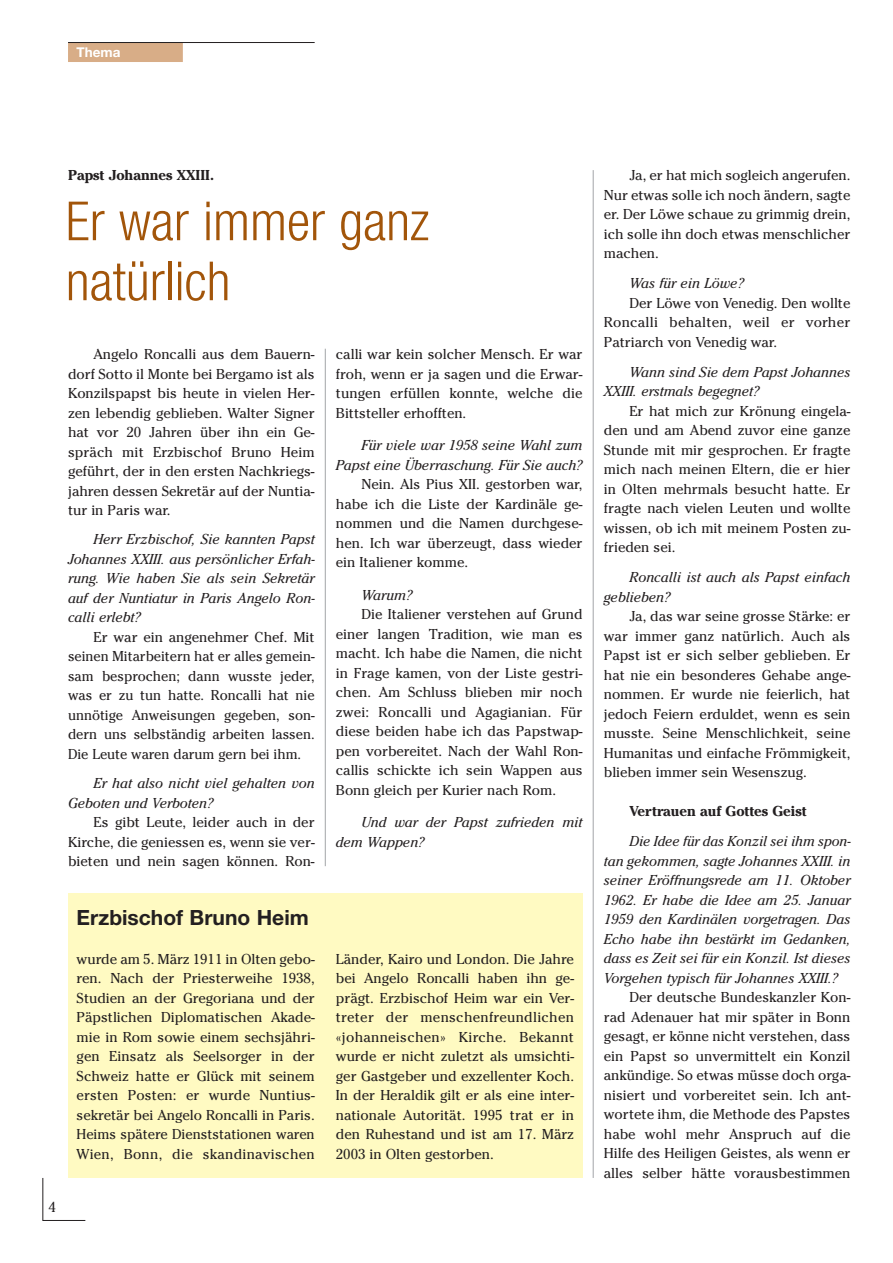
<style>
.page{position:relative;width:893px;height:1263px;background:#fff}
.page>*{position:absolute;margin:0;border:0;box-sizing:border-box;transform-origin:0 0}
.t1{font:300 condensed 54px/60px "Helvetica Neue";color:#a2550a}
.t2{font:700 21px "Helvetica Neue";color:#231f20}
.t3{font:14.25px/19.5px "Cheltenham";color:#231f20;text-align:justify}
.t4{font:italic 14.25px/19.5px "Cheltenham";color:#231f20}
.t5{font:700 14.25px "Cheltenham";color:#231f20}
.t6{font:700 13.5px "Helvetica Neue";color:#fff}
</style>
<div class="page">
<svg style="left:42px;top:1178px;width:44px;height:43px"></svg>
<div style="left:68px;top:43px;width:115px;height:19px;background:#d8ad87"></div>
<hr style="left:68px;top:42px;width:247px;height:1px;background:#231f20">
<hr style="left:325px;top:349px;width:1px;height:517px;background:#a7a9ac">
<hr style="left:593px;top:170px;width:1px;height:1008px;background:#a7a9ac">
<div style="left:68px;top:893px;width:515px;height:285px;background:#fffac2"></div>
<p class="t6" style="left:77px;top:47px;width:45px">Thema</p>
<p class="t5" style="left:68px;top:170px;width:148px">Papst Johannes XXIII.</p>
<h1 class="t1" style="left:66px;top:196px;width:365px">Er war immer ganz natürlich</h1>
<p class="t3" style="left:68px;top:346px;width:248px;text-indent:26px">Angelo Roncalli aus dem Bauern&shy;dorf Sotto il Monte bei Bergamo ist als Konzilspapst bis heute in vielen Her&shy;zen lebendig geblieben. Walter Signer hat vor 20 Jahren über ihn ein Ge&shy;spräch mit Erzbischof Bruno Heim geführt, der in den ersten Nachkriegs&shy;jahren dessen Sekretär auf der Nuntia&shy;tur in Paris war.</p>
<p class="t4" style="left:68px;top:531px;width:248px;text-align:justify;text-indent:26px">Herr Erzbischof, Sie kannten Papst Johannes XXIII. aus persönlicher Erfah&shy;rung. Wie haben Sie als sein Sekretär auf der Nuntiatur in Paris Angelo Ron&shy;calli erlebt?</p>
<p class="t3" style="left:68px;top:629px;width:248px;text-indent:26px">Er war ein angenehmer Chef. Mit seinen Mitarbeitern hat er alles gemein&shy;sam besprochen; dann wusste jeder, was er zu tun hatte. Roncalli hat nie unnötige Anweisungen gegeben, son&shy;dern uns selbständig arbeiten lassen.<br>Die Leute waren darum gern bei ihm.</p>
<p class="t4" style="left:68px;top:775px;width:248px;text-indent:26px">Er hat also nicht viel gehalten von<br>Geboten und Verboten?</p>
<p class="t3" style="left:68px;top:814px;width:248px;text-indent:26px">Es gibt Leute, leider auch in der Kirche, die geniessen es, wenn sie ver&shy;bieten und nein sagen können. Ron-</p>
<p class="t3" style="left:336px;top:346px;width:248px">calli war kein solcher Mensch. Er war froh, wenn er ja sagen und die Erwar&shy;tungen erfüllen konnte, welche die Bittsteller erhofften.</p>
<p class="t4" style="left:336px;top:437px;width:248px;text-align:right">Für viele war 1958 seine Wahl zum<br>Papst eine Überraschung. Für Sie auch?</p>
<p class="t3" style="left:336px;top:476px;width:248px;text-indent:26px">Nein. Als Pius XII. gestorben war, habe ich die Liste der Kardinäle ge&shy;nommen und die Namen durchgese&shy;hen. Ich war überzeugt, dass wieder ein Italiener komme.</p>
<p class="t4" style="left:361px;top:586px;width:53px">Warum?</p>
<p class="t3" style="left:336px;top:606px;width:248px;text-indent:26px">Die Italiener verstehen auf Grund einer langen Tradition, wie man es macht. Ich habe die Namen, die nicht in Frage kamen, von der Liste gestri&shy;chen. Am Schluss blieben mir noch zwei: Roncalli und Agagianian. Für diese beiden habe ich das Papstwap&shy;pen vorbereitet. Nach der Wahl Ron&shy;callis schickte ich sein Wappen aus Bonn gleich per Kurier nach Rom.</p>
<p class="t4" style="left:336px;top:814px;width:248px;text-indent:26px">Und war der Papst zufrieden mit dem Wappen?</p>
<p class="t3" style="left:49px;top:1199px;width:9px">4</p>
<h2 class="t2" style="left:77px;top:910px;width:234px">Erzbischof Bruno Heim</h2>
<p class="t3" style="left:77px;top:950px;width:240px">wurde am 5. März 1911 in Olten gebo&shy;ren. Nach der Priesterweihe 1938, Studien an der Gregoriana und der Päpstlichen Diplomatischen Akade&shy;mie in Rom sowie einem sechsjähri&shy;gen Einsatz als Seelsorger in der Schweiz hatte er Glück mit seinem ersten Posten: er wurde Nuntius&shy;sekretär bei Angelo Roncalli in Paris.<br>Heims spätere Dienststationen waren Wien, Bonn, die skandinavischen</p>
<p class="t3" style="left:336px;top:950px;width:240px">Länder, Kairo und London. Die Jahre bei Angelo Roncalli haben ihn ge&shy;prägt. Erzbischof Heim war ein Ver&shy;treter der menschenfreundlichen «johanneischen» Kirche. Bekannt wurde er nicht zuletzt als umsichti&shy;ger Gastgeber und exzellenter Koch.<br>In der Heraldik gilt er als eine inter&shy;nationale Autorität. 1995 trat er in den Ruhestand und ist am 17. März 2003 in Olten gestorben.</p>
<p class="t3" style="left:604px;top:167px;width:248px;text-indent:26px">Ja, er hat mich sogleich angerufen.<br>Nur etwas solle ich noch ändern, sagte er. Der Löwe schaue zu grimmig drein, ich solle ihn doch etwas menschlicher machen.</p>
<p class="t4" style="left:629px;top:275px;width:116px">Was für ein Löwe?</p>
<p class="t3" style="left:604px;top:294px;width:248px;text-indent:26px">Der Löwe von Venedig. Den wollte Roncalli behalten, weil er vorher Patriarch von Venedig war.</p>
<p class="t4" style="left:604px;top:363px;width:248px;text-indent:26px">Wann sind Sie dem Papst Johannes<br>XXIII. erstmals begegnet?</p>
<p class="t3" style="left:604px;top:402px;width:248px;text-indent:26px">Er hat mich zur Krönung eingela&shy;den und am Abend zuvor eine ganze Stunde mit mir gesprochen. Er fragte mich nach meinen Eltern, die er hier in Olten mehrmals besucht hatte. Er fragte nach vielen Leuten und wollte wissen, ob ich mit meinem Posten zu&shy;frieden sei.</p>
<p class="t4" style="left:604px;top:569px;width:248px;text-indent:26px">Roncalli ist auch als Papst einfach geblieben?</p>
<p class="t3" style="left:604px;top:608px;width:248px;text-indent:26px">Ja, das war seine grosse Stärke: er war immer ganz natürlich. Auch als Papst ist er sich selber geblieben. Er hat nie ein besonderes Gehabe ange&shy;nommen. Er wurde nie feierlich, hat jedoch Feiern erduldet, wenn es sein musste. Seine Menschlichkeit, seine Humanitas und einfache Frömmigkeit, blieben immer sein Wesenszug.</p>
<p class="t5" style="left:629px;top:806px;width:179px">Vertrauen auf Gottes Geist</p>
<p class="t4" style="left:604px;top:833px;width:248px;text-align:justify;text-indent:26px">Die Idee für das Konzil sei ihm spon&shy;tan gekommen, sagte Johannes XXIII. in seiner Eröffnungsrede am 11. Oktober 1962. Er habe die Idee am 25. Januar 1959 den Kardinälen vorgetragen. Das Echo habe ihn bestärkt im Gedanken, dass es Zeit sei für ein Konzil. Ist dieses Vorgehen typisch für Johannes XXIII.?</p>
<p class="t3" style="left:604px;top:989px;width:248px;text-indent:26px">Der deutsche Bundeskanzler Kon&shy;rad Adenauer hat mir später in Bonn gesagt, er könne nicht verstehen, dass ein Papst so unvermittelt ein Konzil ankündige. So etwas müsse doch orga&shy;nisiert und vorbereitet sein. Ich ant&shy;wortete ihm, die Methode des Papstes habe wohl mehr Anspruch auf die Hilfe des Heiligen Geistes, als wenn er alles selber hätte vorausbestimmen</p>
</div>
